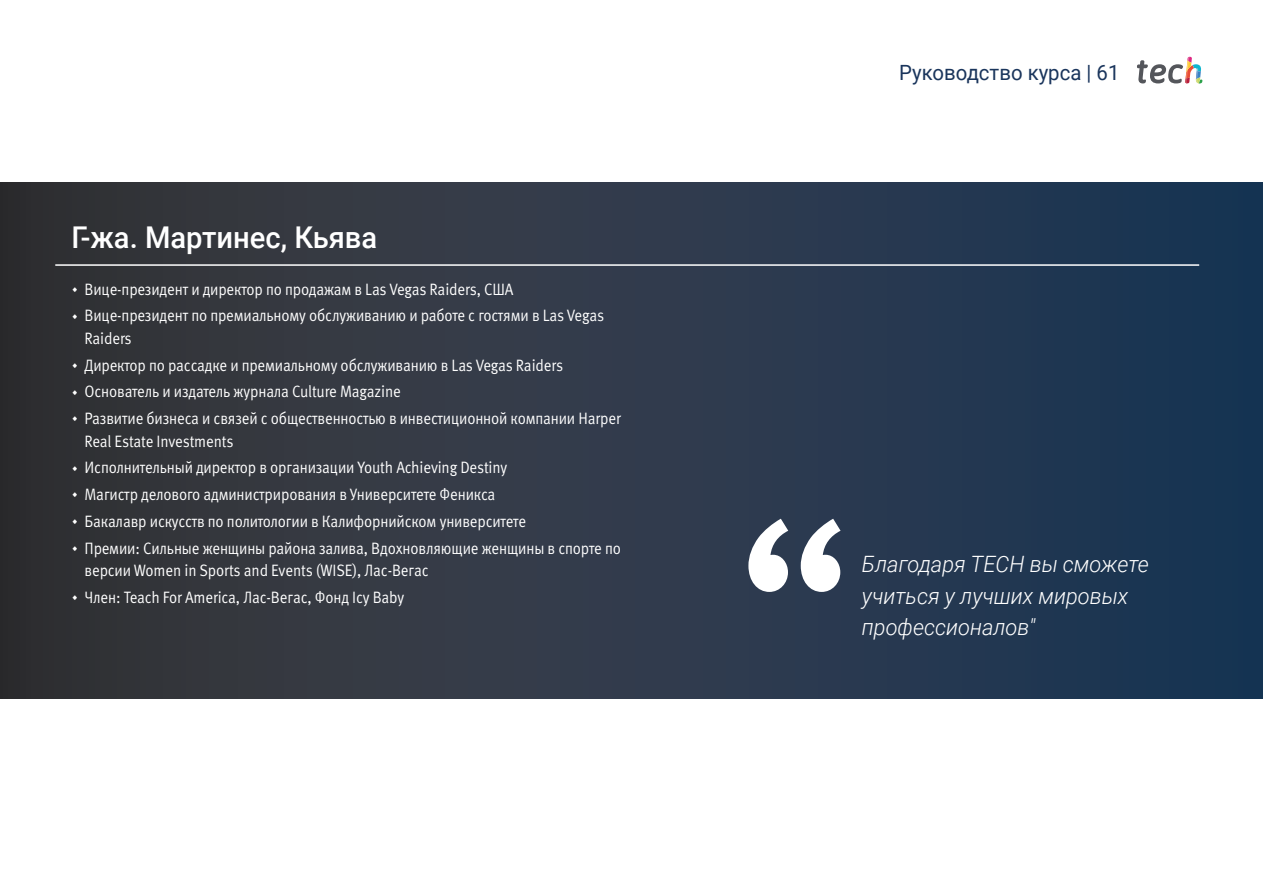
<style>
.page{position:relative;width:1263px;height:893px;background:#fff}
.page>*{position:absolute;margin:0;border:0;box-sizing:border-box;transform-origin:0 0}
.t1{font:500 30px "Roboto";color:#fff}
.t2{font:italic 300 22.5px/31.5px "Roboto";color:#fff}
.t3{font:21px "Roboto";color:#1a355c}
.t4{font:16.5px/26.7px "Meta Pro";letter-spacing:-.01em;color:#fff;scale:.9 1}
</style>
<div class="page">
<div style="left:0;top:182px;width:1263px;height:516px;background:linear-gradient(to right,#3a3638,#1d3959)"></div>
<hr style="left:55px;top:264px;width:1144px;height:2px;background:#fff">
<svg style="left:748px;top:519px;width:92px;height:73px"></svg>
<svg style="left:1137px;top:57px;width:65px;height:27px"></svg>
<svg style="left:73px;top:287px;width:4px;height:5px"></svg>
<svg style="left:73px;top:314px;width:4px;height:5px"></svg>
<svg style="left:73px;top:363px;width:4px;height:5px"></svg>
<svg style="left:73px;top:390px;width:4px;height:5px"></svg>
<svg style="left:73px;top:417px;width:4px;height:5px"></svg>
<svg style="left:73px;top:466px;width:4px;height:5px"></svg>
<svg style="left:73px;top:493px;width:4px;height:5px"></svg>
<svg style="left:73px;top:519px;width:4px;height:5px"></svg>
<svg style="left:73px;top:546px;width:4px;height:5px"></svg>
<svg style="left:73px;top:595px;width:4px;height:5px"></svg>
<p class="t3" style="left:899px;top:57px;width:222px">Руководство курса | 61</p>
<h1 class="t1" style="left:71px;top:216px;width:307px">Г-жа. Мартинес, Кьява</h1>
<p class="t4" style="left:85px;top:276px;width:579px">Вице-президент и директор по продажам в Las Vegas Raiders, США<br>Вице-президент по премиальному обслуживанию и работе с гостями в Las Vegas</p>
<p class="t4" style="left:85px;top:325px;width:597px">Raiders<br>Директор по рассадке и премиальному обслуживанию в Las Vegas Raiders Основатель и издатель журнала Culture Magazine<br>Развитие бизнеса и связей с общественностью в инвестиционной компании Harper</p>
<p class="t4" style="left:85px;top:428px;width:597px">Real Estate Investments<br>Исполнительный директор в организации Youth Achieving Destiny<br>Магистр делового администрирования в Университете Феникса<br>Бакалавр искусств по политологии в Калифорнийском университете<br>Премии: Сильные женщины района залива, Вдохновляющие женщины в спорте по</p>
<p class="t4" style="left:85px;top:558px;width:384px">версии Women in Sports and Events (WISE), Лас-Вегас<br>Член: Teach For America, Лас-Вегас, Фонд Icy Baby</p>
<h2 class="t2" style="left:862px;top:548px;width:288px">Благодаря TECH вы сможете учиться у лучших мировых профессионалов"</h2>
</div>
